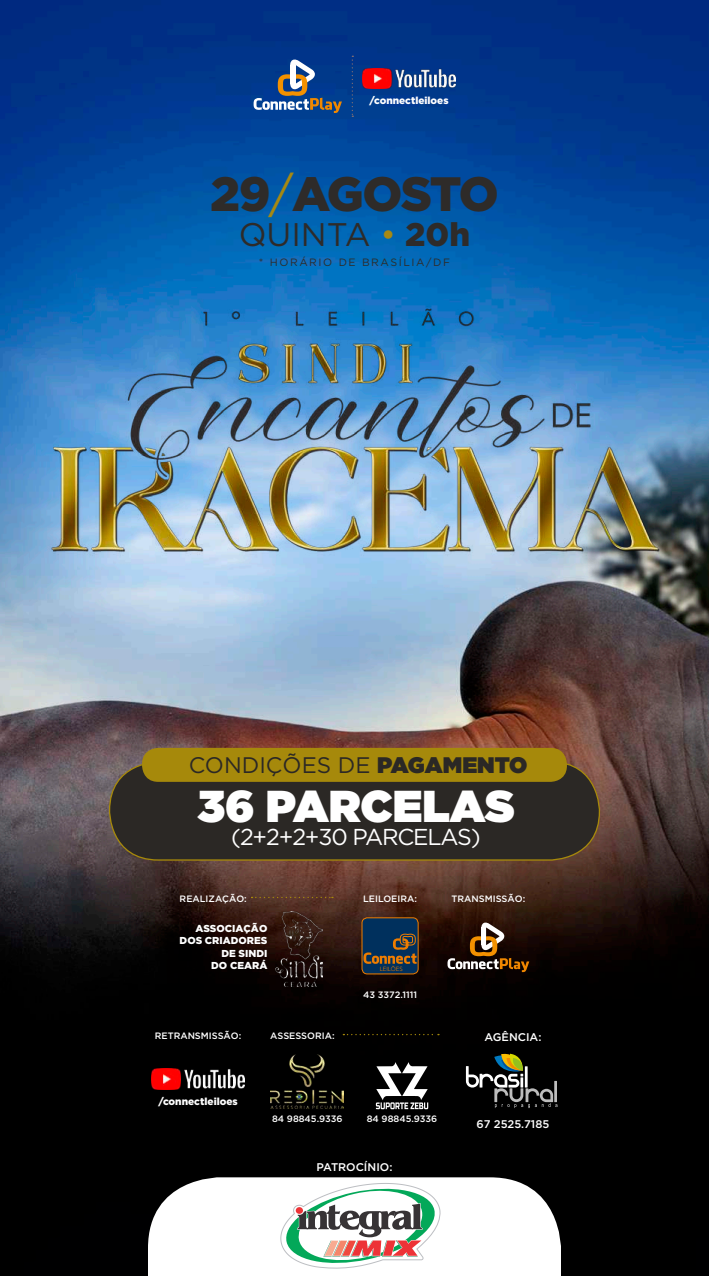
<style>
.page{position:relative;width:709px;height:1276px;background:#fff}
.page>*{position:absolute;margin:0;border:0;box-sizing:border-box;transform-origin:0 0}
.t1{font:900 48.12px "Gotham";letter-spacing:-.04em;color:#2e2b29}
.t2{font:900 44.62px "Gotham";color:#fff}
.t3{font:32.62px "Gotham";color:#2e2b29}
.t4{font:23px "Gotham";letter-spacing:-.05em;color:#fff}
.t5{font:22.5px "Gotham";color:#2b2825}
.t6{font:500 11.12px "Gotham";color:#fff}
.t7{font:10.62px "Gotham";letter-spacing:.15em;color:#2e2b29}
.t8{font:900 10.12px/12.1px "Gotham";color:#fff;text-align:right}
.t9{font:500 9.25px "Gotham";color:#fff}
.t10{font:300 6px "Avenir";color:#ef7d00}
.s1{font-weight:400;color:#a68912}
.s2{color:#a68912}
.s3{font-weight:900}
</style>
<div class="page">
<img style="left:0;top:0;width:709px;height:1276px">
<div style="left:110px;top:762px;width:489px;height:98px;background:#2b2825;border-radius:49px"></div>
<div style="left:142px;top:748px;width:425px;height:34px;background:#a6890b;border-radius:16px"></div>
<img style="left:37px;top:298px;width:634px;height:270px">
<svg style="left:253px;top:59px;width:89px;height:54px;background:#3c5d8e"></svg>
<img style="left:363px;top:68px;width:92px;height:21px">
<svg style="left:352px;top:56px;width:1px;height:61px"></svg>
<svg style="left:447px;top:922px;width:82px;height:50px;background:#4e3624"></svg>
<div style="left:362px;top:918px;width:56px;height:56px;background:#00305d;border-radius:5px"></div>
<div style="left:361px;top:917px;width:57px;height:57px;border:1px solid #ef7d00;border-radius:5px"></div>
<svg style="left:363px;top:933px;width:53px;height:31px"></svg>
<svg style="left:251px;top:896px;width:82px;height:2px"></svg>
<img style="left:276px;top:911px;width:46px;height:75px">
<img style="left:151px;top:1068px;width:94px;height:21px">
<svg style="left:376px;top:1062px;width:52px;height:47px"></svg>
<img style="left:271px;top:1054px;width:73px;height:55px">
<svg style="left:343px;top:1034px;width:96px;height:1px"></svg>
<svg style="left:466px;top:1048px;width:91px;height:60px;background:#2e3029"></svg>
<svg style="left:148px;top:1177px;width:413px;height:99px"></svg>
<svg style="left:281px;top:1183px;width:160px;height:87px"></svg>
<p class="t8" style="left:369px;top:94px;width:81px">/connectleiloes</p>
<h1 class="t1" style="left:210px;top:166px;width:290px">29<span class="s1">/</span>AGOSTO</h1>
<h3 class="t3" style="left:239px;top:216px;width:233px">QUINTA <span class="s2">•</span> <span class="s3">20h</span></h3>
<p class="t7" style="left:259px;top:256px;width:193px">* HORÁRIO DE BRASÍLIA/DF</p>
<h3 class="t5" style="left:189px;top:753px;width:340px">CONDIÇÕES DE <span class="s3">PAGAMENTO</span></h3>
<h2 class="t2" style="left:197px;top:780px;width:319px">36 PARCELAS</h2>
<h3 class="t4" style="left:231px;top:823px;width:251px">(2+2+2+30 PARCELAS)</h3>
<p class="t9" style="left:180px;top:893px;width:69px">REALIZAÇÃO:</p>
<p class="t8" style="left:180px;top:922px;width:89px">ASSOCIAÇÃO<br>DOS CRIADORES<br>DE SINDI<br>DO CEARÁ</p>
<p class="t9" style="left:363px;top:893px;width:55px">LEILOEIRA:</p>
<p class="t9" style="left:451px;top:893px;width:75px">TRANSMISSÃO:</p>
<p class="t10" style="left:380px;top:965px;width:25px">LEILÕES</p>
<p class="t9" style="left:363px;top:989px;width:55px">43 3372.1111</p>
<p class="t9" style="left:155px;top:1030px;width:88px">RETRANSMISSÃO:</p>
<p class="t9" style="left:270px;top:1030px;width:66px">ASSESSORIA:</p>
<p class="t6" style="left:484px;top:1030px;width:58px">AGÊNCIA:</p>
<p class="t8" style="left:158px;top:1094px;width:81px">/connectleiloes</p>
<p class="t9" style="left:272px;top:1113px;width:72px">84 98845.9336</p>
<p class="t9" style="left:367px;top:1113px;width:72px">84 98845.9336</p>
<p class="t6" style="left:316px;top:1160px;width:77px">PATROCÍNIO:</p>
<p class="t6" style="left:476px;top:1117px;width:74px">67 2525.7185</p>
</div>
